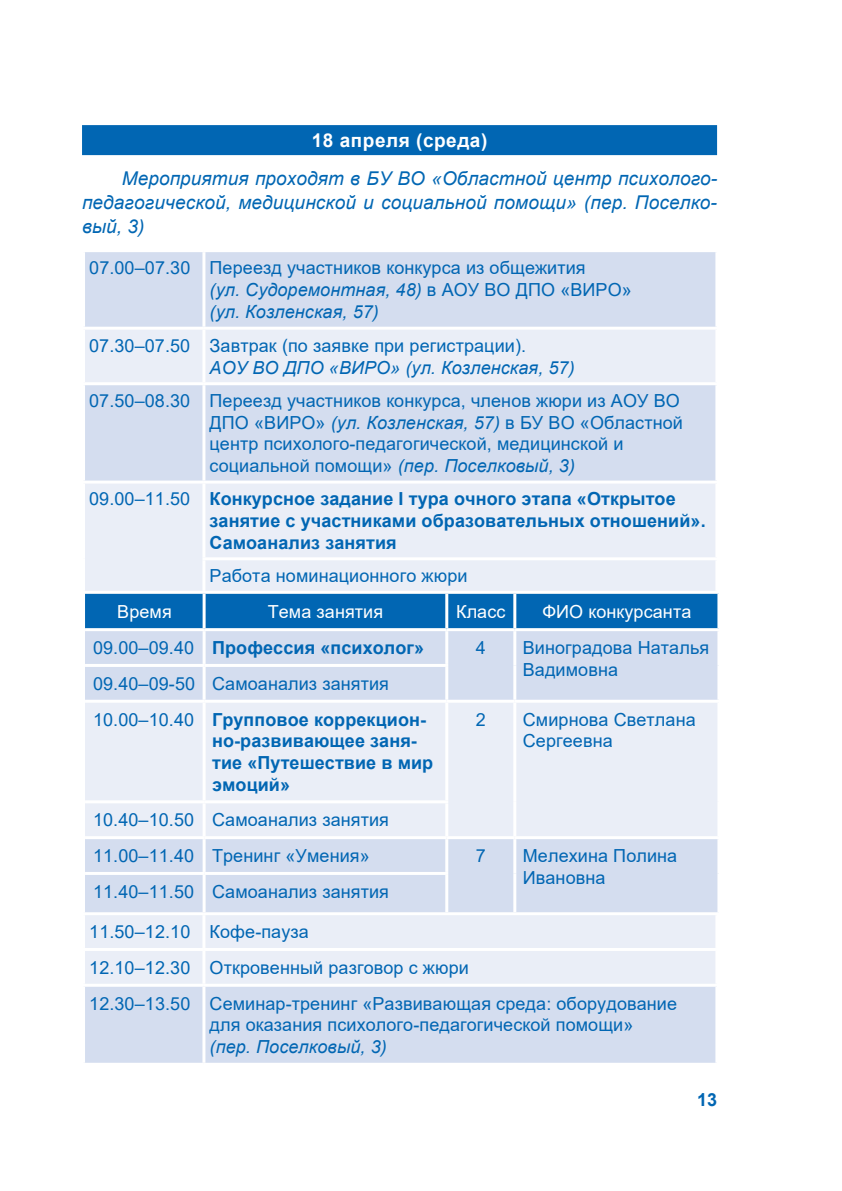
<style>
.page{position:relative;width:842px;height:1191px;background:#fff}
.page>*{position:absolute;margin:0;border:0;box-sizing:border-box;transform-origin:0 0}
.t1{font:italic 19px/24px "Arial";letter-spacing:.005em;color:#0166b3;text-align:justify}
.t2{font:700 19px "Arial";letter-spacing:.03em;color:#fff}
.t3{font:18px/21.6px "Arial";letter-spacing:.005em;color:#0166b3}
.t4{font:700 18px/21.6px "Arial";letter-spacing:.005em;color:#0166b3}
.t5{font:italic 18px "Arial";letter-spacing:.005em;color:#0166b3}
.t6{font:18px "Arial";letter-spacing:.005em;color:#fff}
.s1{font-style:italic}
.s2{font-weight:400}
.s3{font-weight:700}
</style>
<div class="page">
<div style="left:82px;top:125px;width:635px;height:30px;background:#0166b3"></div>
<div style="left:85px;top:252px;width:630px;height:810px;background:#d4ddef"></div>
<svg style="left:85px;top:330px;width:630px;height:653px;background:#e3e9f4"></svg>
<hr style="left:202px;top:252px;width:3px;height:75px;background:#fff">
<hr style="left:82px;top:327px;width:122px;height:3px;background:#fff">
<hr style="left:204px;top:327px;width:514px;height:3px;background:#fff">
<hr style="left:202px;top:330px;width:3px;height:52px;background:#fff">
<hr style="left:82px;top:382px;width:122px;height:3px;background:#fff">
<hr style="left:204px;top:382px;width:514px;height:3px;background:#fff">
<hr style="left:202px;top:385px;width:3px;height:95px;background:#fff">
<hr style="left:82px;top:480px;width:122px;height:3px;background:#fff">
<hr style="left:204px;top:480px;width:514px;height:3px;background:#fff">
<hr style="left:202px;top:483px;width:3px;height:74px;background:#fff">
<hr style="left:202px;top:557px;width:516px;height:3px;background:#fff">
<hr style="left:202px;top:560px;width:3px;height:31px;background:#fff">
<hr style="left:82px;top:591px;width:122px;height:3px;background:#fff">
<hr style="left:204px;top:591px;width:514px;height:3px;background:#fff">
<hr style="left:82px;top:912px;width:122px;height:3px;background:#fff">
<hr style="left:204px;top:912px;width:514px;height:3px;background:#fff">
<hr style="left:202px;top:915px;width:3px;height:33px;background:#fff">
<hr style="left:82px;top:948px;width:122px;height:3px;background:#fff">
<hr style="left:204px;top:948px;width:514px;height:3px;background:#fff">
<hr style="left:202px;top:951px;width:3px;height:32px;background:#fff">
<hr style="left:82px;top:983px;width:122px;height:3px;background:#fff">
<hr style="left:204px;top:983px;width:514px;height:3px;background:#fff">
<hr style="left:202px;top:986px;width:3px;height:76px;background:#fff">
<div style="left:85px;top:594px;width:632px;height:34px;background:#0166b3"></div>
<div style="left:85px;top:631px;width:632px;height:281px;background:#d4ddef"></div>
<div style="left:85px;top:702px;width:632px;height:134px;background:#eaeef7"></div>
<hr style="left:203px;top:594px;width:3px;height:34px;background:#fff">
<hr style="left:445px;top:594px;width:3px;height:34px;background:#fff">
<hr style="left:513px;top:594px;width:3px;height:34px;background:#fff">
<hr style="left:203px;top:631px;width:3px;height:33px;background:#fff">
<hr style="left:445px;top:631px;width:3px;height:33px;background:#fff">
<hr style="left:513px;top:631px;width:3px;height:34px;background:#fff">
<hr style="left:203px;top:667px;width:3px;height:32px;background:#fff">
<hr style="left:445px;top:667px;width:3px;height:32px;background:#fff">
<hr style="left:513px;top:665px;width:3px;height:34px;background:#fff">
<hr style="left:203px;top:702px;width:3px;height:98px;background:#fff">
<hr style="left:445px;top:702px;width:3px;height:98px;background:#fff">
<hr style="left:513px;top:702px;width:3px;height:100px;background:#fff">
<hr style="left:203px;top:803px;width:3px;height:33px;background:#fff">
<hr style="left:445px;top:803px;width:3px;height:33px;background:#fff">
<hr style="left:513px;top:802px;width:3px;height:34px;background:#fff">
<hr style="left:203px;top:839px;width:3px;height:33px;background:#fff">
<hr style="left:445px;top:839px;width:3px;height:33px;background:#fff">
<hr style="left:513px;top:839px;width:3px;height:34px;background:#fff">
<hr style="left:85px;top:872px;width:119px;height:3px;background:#fff">
<hr style="left:204px;top:872px;width:244px;height:3px;background:#fff">
<hr style="left:203px;top:875px;width:3px;height:37px;background:#fff">
<hr style="left:445px;top:875px;width:3px;height:37px;background:#fff">
<hr style="left:513px;top:873px;width:3px;height:39px;background:#fff">
<hr style="left:85px;top:628px;width:119px;height:3px;background:#fff">
<hr style="left:204px;top:628px;width:243px;height:3px;background:#fff">
<hr style="left:447px;top:628px;width:68px;height:3px;background:#fff">
<hr style="left:515px;top:628px;width:205px;height:3px;background:#fff">
<hr style="left:85px;top:664px;width:119px;height:3px;background:#fff">
<hr style="left:204px;top:664px;width:244px;height:3px;background:#fff">
<hr style="left:85px;top:699px;width:119px;height:3px;background:#fff">
<hr style="left:204px;top:699px;width:243px;height:3px;background:#fff">
<hr style="left:447px;top:699px;width:68px;height:3px;background:#fff">
<hr style="left:515px;top:699px;width:205px;height:3px;background:#fff">
<hr style="left:85px;top:800px;width:119px;height:3px;background:#fff">
<hr style="left:204px;top:800px;width:244px;height:3px;background:#fff">
<hr style="left:85px;top:836px;width:119px;height:3px;background:#fff">
<hr style="left:204px;top:836px;width:243px;height:3px;background:#fff">
<hr style="left:447px;top:836px;width:68px;height:3px;background:#fff">
<hr style="left:515px;top:836px;width:205px;height:3px;background:#fff">
<p class="t2" style="left:312px;top:127px;width:177px">18 апреля (среда)</p>
<p class="t1" style="left:82px;top:167px;width:637px;text-indent:40px">Мероприятия проходят в БУ ВО «Областной центр психолого&shy;педагогической, медицинской и социальной помощи» (пер. Поселко&shy;вый, 3)</p>
<p class="t3" style="left:210px;top:256px;width:424px;text-indent:-120px">07.00–07.30 Переезд участников конкурса из общежития<br><span class="s1">(ул. Судоремонтная, 48)</span> в АОУ ВО ДПО «ВИРО» <span class="s1">(ул. Козленская, 57)</span></p>
<p class="t3" style="left:89px;top:334px;width:438px">07.30–07.50 Завтрак (по заявке при регистрации).</p>
<p class="t5" style="left:210px;top:355px;width:367px">АОУ ВО ДПО «ВИРО» (ул. Козленская, 57)</p>
<p class="t3" style="left:210px;top:390px;width:475px;text-indent:-120px">07.50–08.30 Переезд участников конкурса, членов жюри из АОУ ВО ДПО «ВИРО» <span class="s1">(ул. Козленская, 57)</span> в БУ ВО «Областной центр психолого-педагогической, медицинской и социальной помощи» <span class="s1">(пер. Поселковый, 3)</span></p>
<p class="t4" style="left:210px;top:488px;width:498px;text-indent:-120px"><span class="s2">09.00–11.50</span> Конкурсное задание I тура очного этапа «Открытое занятие с участниками образовательных отношений».<br>Самоанализ занятия</p>
<p class="t3" style="left:210px;top:565px;width:259px">Работа номинационного жюри</p>
<p class="t6" style="left:117px;top:599px;width:56px">Время</p>
<p class="t6" style="left:268px;top:599px;width:117px">Тема занятия</p>
<p class="t6" style="left:456px;top:599px;width:51px">Класс</p>
<p class="t6" style="left:542px;top:599px;width:150px">ФИО конкурсанта</p>
<p class="t4" style="left:93px;top:637px;width:333px"><span class="s2">09.00–09.40</span> Профессия «психолог»</p>
<p class="t3" style="left:476px;top:637px;width:12px">4</p>
<p class="t3" style="left:523px;top:637px;width:188px">Виноградова Наталья<br>Вадимовна</p>
<p class="t3" style="left:93px;top:665px;width:335px;line-height:35.8px">09.40–09-50 Самоанализ занятия<br>10.00–10.40 <span class="s3">Групповое коррекцион-</span></p>
<p class="t4" style="left:212px;top:730px;width:223px">но-развивающее заня&shy;тие «Путешествие в мир эмоций»</p>
<p class="t3" style="left:476px;top:708px;width:12px">2</p>
<p class="t3" style="left:523px;top:708px;width:174px">Смирнова Светлана<br>Сергеевна</p>
<p class="t3" style="left:93px;top:802px;width:297px;line-height:35.8px">10.40–10.50 Самоанализ занятия<br>11.00–11.40 Тренинг «Умения»</p>
<p class="t3" style="left:476px;top:845px;width:12px">7</p>
<p class="t3" style="left:523px;top:845px;width:156px">Мелехина Полина<br>Ивановна</p>
<p class="t3" style="left:93px;top:880px;width:297px">11.40–11.50 Самоанализ занятия</p>
<p class="t3" style="left:89px;top:913px;width:589px;line-height:35.8px">11.50–12.10 Кофе-пауза<br>12.10–12.30 Откровенный разговор с жюри<br>12.30–13.50 Семинар-тренинг «Развивающая среда: оборудование</p>
<p class="t3" style="left:210px;top:1014px;width:425px">для оказания психолого-педагогической помощи»</p>
<p class="t5" style="left:210px;top:1035px;width:179px">(пер. Поселковый, 3)</p>
<p class="t4" style="left:697px;top:1089px;width:22px">13</p>
</div>
